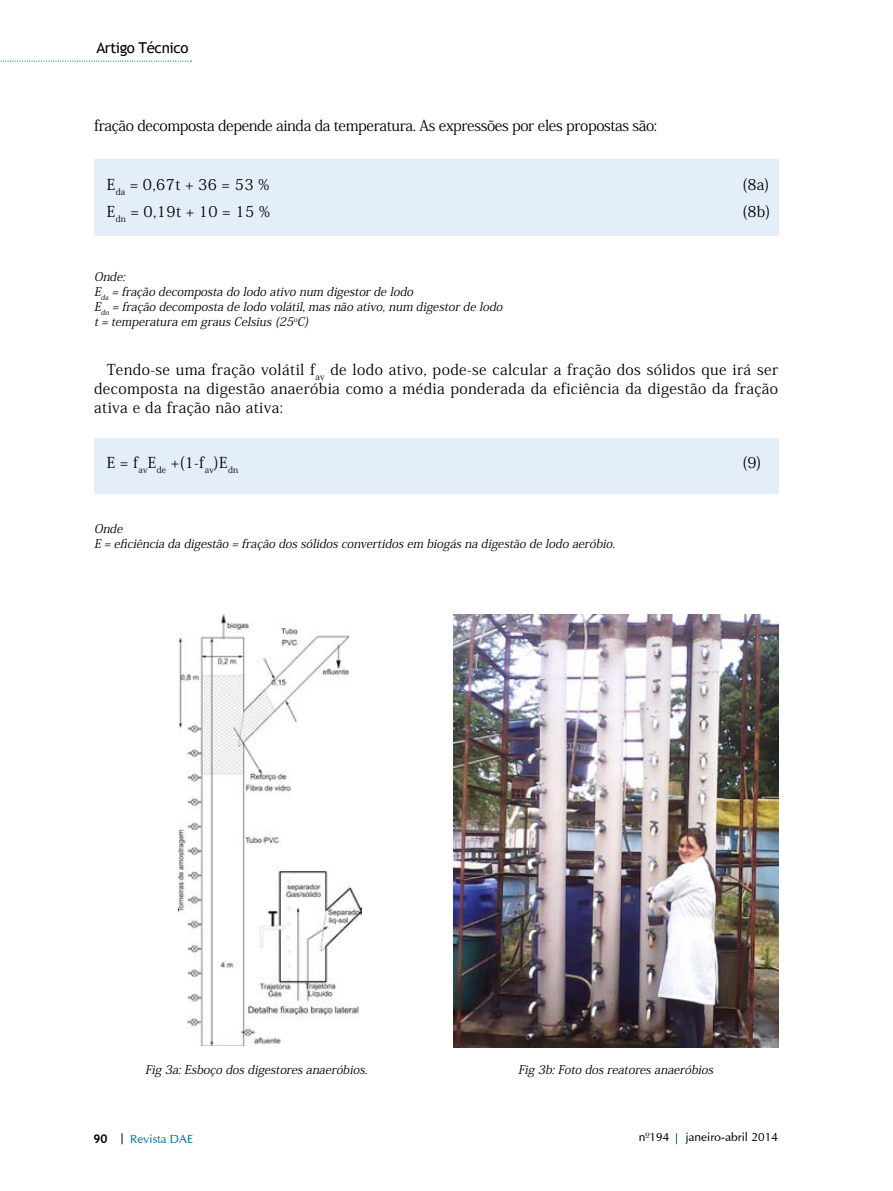
<style>
.page{position:relative;width:893px;height:1191px;background:#fff}
.page>*{position:absolute;margin:0;border:0;box-sizing:border-box;transform-origin:0 0}
.t1{font:15px/18.8px "Koz Min Pro";letter-spacing:-.025em;color:#000;text-align:justify}
.t2{font:15px "Trebuchet MS";letter-spacing:-.025em;color:#000}
.t3{font:italic 12px/15px "Koz Min Pro";color:#000}
.t4{font:12px "Optima";color:#000}
.t5{font:12px "Optima";color:#0074a2}
.t6{font:700 12px "Trebuchet MS";color:#000}
</style>
<div class="page">
<svg style="left:0;top:61px;width:191px;height:1px"></svg>
<img style="left:178px;top:614px;width:183px;height:432px">
<img style="left:454px;top:614px;width:324px;height:433px">
<div style="left:94px;top:159px;width:685px;height:77px;background:#e4eef9"></div>
<div style="left:94px;top:438px;width:685px;height:55px;background:#e4eef9"></div>
<p class="t2" style="left:96px;top:39px;width:94px">Artigo Técnico</p>
<p class="t1" style="left:94px;top:116px;width:565px">fração decomposta depende ainda da temperatura. As expressões por eles propostas são:</p>
<p class="t1" style="left:107px;top:174px;width:164px">E<sub>da</sub> = 0,67t + 36 = 53 %</p>
<p class="t1" style="left:742px;top:174px;width:29px">(8a)</p>
<p class="t1" style="left:107px;top:201px;width:165px">E<sub>dn</sub> = 0,19t + 10 = 15 %</p>
<p class="t1" style="left:742px;top:201px;width:30px">(8b)</p>
<p class="t3" style="left:94px;top:269px;width:413px">Onde:<br>E<sub>da</sub> = fração decomposta do lodo ativo num digestorde lodo<br>E<sub>dn</sub> = fração decomposta de lodo volátil,masnão ativo,num digestorde lodo t= temperatura em grausCelsius(25<sup>o</sup>C)</p>
<p class="t1" style="left:94px;top:360px;width:685px;text-indent:13px">Tendo-se uma fração volátil f<sub>av</sub> de lodo ativo, pode-se calcular a fração dos sólidos que irá ser decomposta na digestão anaeróbia como a média ponderada da eficiência da digestão da fração ativa e da fração não ativa:</p>
<p class="t1" style="left:107px;top:453px;width:133px">E = f<sub>av</sub>E<sub>de</sub> +(1-f<sub>av</sub>)E<sub>dn</sub></p>
<p class="t1" style="left:742px;top:453px;width:21px">(9)</p>
<p class="t3" style="left:94px;top:520px;width:526px">Onde<br>E = eficiência da digestão = fração dossólidosconvertidosem biogásna digestão de lodo aeróbio.</p>
<p class="t3" style="left:145px;top:1061px;width:227px">Fig 3a:Esboço dosdigestoresanaeróbios.</p>
<p class="t3" style="left:518px;top:1061px;width:200px">Fig 3b:Foto dosreatoresanaeróbios</p>
<p class="t6" style="left:94px;top:1131px;width:16px">90</p>
<p class="t5" style="left:130px;top:1131px;width:64px">Revista DAE</p>
<p class="t4" style="left:639px;top:1129px;width:32px">nº194</p>
<p class="t4" style="left:685px;top:1129px;width:94px">janeiro-abril 2014</p>
</div>
